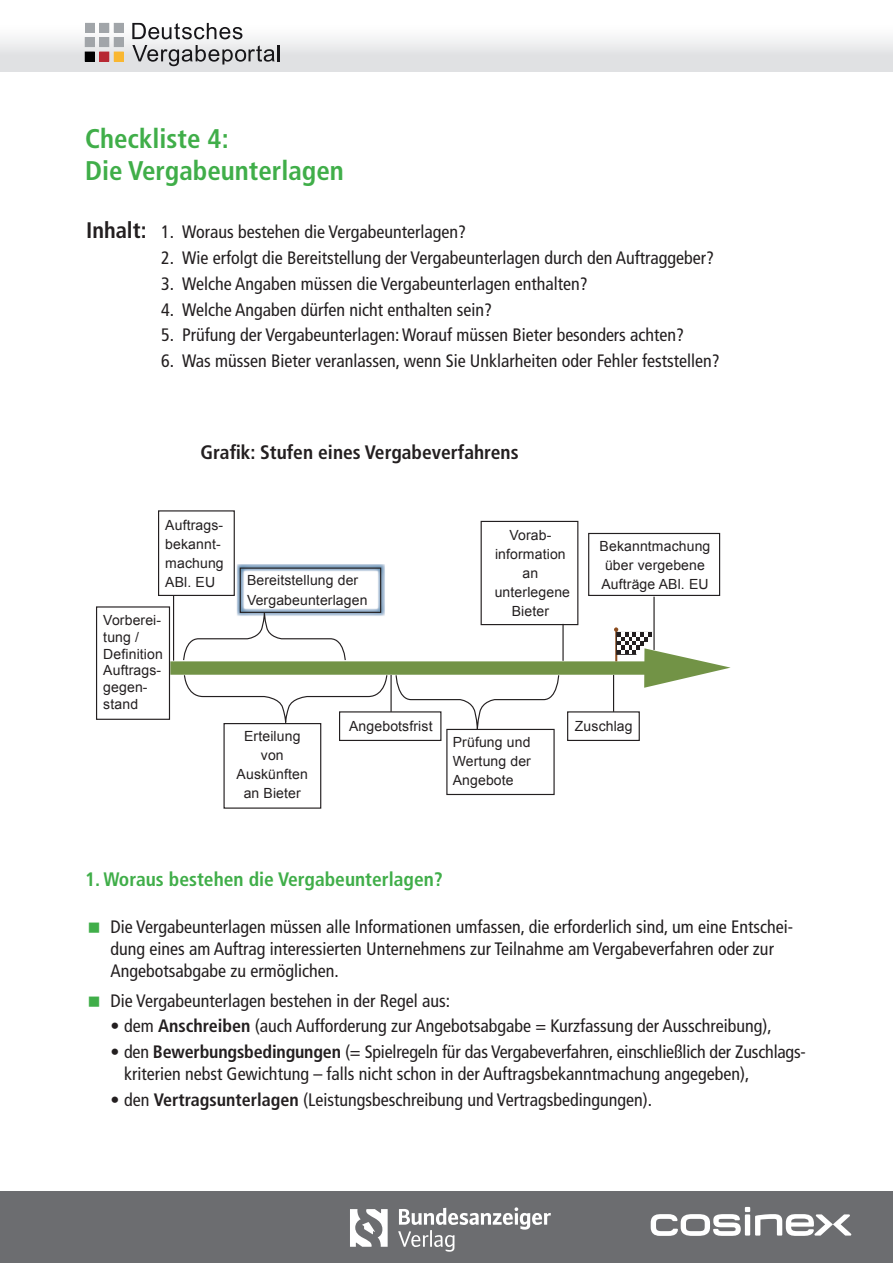
<style>
.page{position:relative;width:893px;height:1263px;background:#fff}
.page>*{position:absolute;margin:0;border:0;box-sizing:border-box;transform-origin:0 0}
.t1{font:700 condensed 27px/32.4px "Frutiger";color:#40ae49}
.t2{font:700 condensed 19.5px "Frutiger";color:#40ae49}
.t3{font:700 condensed 19.5px "Frutiger";color:#231f20}
.t4{font:condensed 18px/21.6px "Frutiger";color:#231f20}
.t5{font:13.95px/19.2px "Arial";letter-spacing:.01em;color:#231f20}
.s1{font-weight:700;font-size:22.5px}
.s2{font-weight:700}
</style>
<div class="page">
<div style="left:0;top:1191px;width:893px;height:72px;background:#6c6d70"></div>
<svg style="left:651px;top:1207px;width:200px;height:29px"></svg>
<svg style="left:398px;top:1207px;width:153px;height:45px"></svg>
<svg style="left:350px;top:1209px;width:38px;height:38px"></svg>
<div style="left:0;top:0;width:893px;height:72px;background:linear-gradient(to bottom,#fff,#dddee0)"></div>
<div style="left:85px;top:23px;width:9px;height:9px;background:#a1a5a9"></div>
<div style="left:100px;top:23px;width:9px;height:9px;background:#a1a5a9"></div>
<div style="left:114px;top:23px;width:9px;height:9px;background:#a1a5a9"></div>
<div style="left:85px;top:38px;width:9px;height:9px;background:#a1a5a9"></div>
<div style="left:85px;top:37px;width:9px;height:10px;border:1px solid #a1a5a9"></div>
<div style="left:100px;top:38px;width:9px;height:9px;background:#a1a5a9"></div>
<div style="left:100px;top:37px;width:9px;height:10px;border:1px solid #a1a5a9"></div>
<div style="left:114px;top:38px;width:9px;height:9px;background:#a1a5a9"></div>
<div style="left:114px;top:37px;width:9px;height:10px;border:1px solid #a1a5a9"></div>
<div style="left:85px;top:52px;width:9px;height:9px;background:#000001"></div>
<div style="left:100px;top:52px;width:9px;height:9px;background:#b72833"></div>
<div style="left:114px;top:52px;width:9px;height:9px;background:#f9b731"></div>
<svg style="left:132px;top:23px;width:110px;height:16px"></svg>
<svg style="left:132px;top:45px;width:147px;height:21px;background:#b0b0b2"></svg>
<svg style="left:170px;top:520px;width:551px;height:289px"></svg>
<div style="left:158px;top:510px;width:77px;height:86px;border:1px solid #231f20"></div>
<div style="left:223px;top:723px;width:98px;height:86px;border:1px solid #231f20"></div>
<div style="left:446px;top:729px;width:109px;height:66px;border:1px solid #231f20"></div>
<div style="left:339px;top:711px;width:102px;height:30px;border:1px solid #231f20"></div>
<div style="left:567px;top:711px;width:73px;height:30px;border:1px solid #231f20"></div>
<div style="left:588px;top:533px;width:132px;height:63px;border:1px solid #231f20"></div>
<div style="left:481px;top:521px;width:97px;height:104px;border:1px solid #231f20"></div>
<hr style="left:653px;top:597px;width:2px;height:53px;background:#231f20">
<hr style="left:173px;top:595px;width:1px;height:66px;background:#231f20">
<svg style="left:170px;top:613px;width:561px;height:117px"></svg>
<div style="left:96px;top:606px;width:74px;height:114px;border:1px solid #231f20"></div>
<div style="left:240px;top:567px;width:141px;height:46px;border:1px solid #231f20"></div>
<h1 class="t1" style="left:85px;top:122px;width:260px">Checkliste 4:<br>Die Vergabeunterlagen</h1>
<p class="t4" style="left:86px;top:221px;width:381px"><span class="s1">Inhalt:</span> 1. Woraus bestehen die Vergabeunterlagen?</p>
<p class="t4" style="left:161px;top:247px;width:555px">2. Wie erfolgt die Bereitstellung der Vergabeunterlagen durch den Auftraggeber?</p>
<p class="t4" style="left:161px;top:273px;width:428px">3. Welche Angaben müssen die Vergabeunterlagen enthalten?</p>
<p class="t4" style="left:161px;top:299px;width:332px">4. Welche Angaben dürfen nicht enthalten sein?</p>
<p class="t4" style="left:161px;top:324px;width:525px">5. Prüfung der Vergabeunterlagen: Worauf müssen Bieter besonders achten?</p>
<p class="t4" style="left:161px;top:350px;width:560px">6. Was müssen Bieter veranlassen, wenn Sie Unklarheiten oder Fehler feststellen?</p>
<p class="t3" style="left:201px;top:441px;width:320px">Grafik: Stufen eines Vergabeverfahrens</p>
<p class="t5" style="left:165px;top:515px;width:60px">Auftrags&shy;bekannt&shy;machung<br>ABl. EU</p>
<p class="t5" style="left:103px;top:612px;width:61px;line-height:16.8px">Vorberei&shy;tung /<br>Definition<br>Auftrags&shy;gegen&shy;stand</p>
<p class="t5" style="left:247px;top:571px;width:122px">Bereitstellung der<br>Vergabeunterlagen</p>
<p class="t5" style="left:495px;top:525px;width:77px;text-align:center">Vorab&shy;information an unterlegene<br>Bieter</p>
<p class="t5" style="left:600px;top:536px;width:112px">Bekanntmachung über vergebene<br>Aufträge ABl. EU</p>
<p class="t5" style="left:349px;top:717px;width:85px">Angebotsfrist</p>
<p class="t5" style="left:575px;top:717px;width:59px">Zuschlag</p>
<p class="t5" style="left:237px;top:727px;width:73px;text-align:center">Erteilung von<br>Auskünften an Bieter</p>
<p class="t5" style="left:453px;top:732px;width:80px;text-align:justify">Prüfung und Wertung der Angebote</p>
<p class="t2" style="left:85px;top:868px;width:359px">1. Woraus bestehen die Vergabeunterlagen?</p>
<p class="t4" style="left:111px;top:916px;width:684px">Die Vergabeunterlagen müssen alle Informationen umfassen, die erforderlich sind, um eine Entschei&shy;dung eines am Auftrag interessierten Unternehmens zur Teilnahme am Vergabeverfahren oder zur<br>Angebotsabgabe zu ermöglichen.</p>
<p class="t4" style="left:111px;top:990px;width:341px">Die Vergabeunterlagen bestehen in der Regel aus:</p>
<p class="t4" style="left:111px;top:1015px;width:663px">• dem <span class="s2">Anschreiben</span> (auch Aufforderung zur Angebotsabgabe = Kurzfassung der Ausschreibung),</p>
<p class="t4" style="left:124px;top:1041px;width:683px;text-indent:-14px">• den <span class="s2">Bewerbungsbedingungen</span> (= Spielregeln für das Vergabeverfahren, einschließlich der Zuschlags&shy;kriterien nebst Gewichtung – falls nicht schon in der Auftragsbekanntmachung angegeben),</p>
<p class="t4" style="left:111px;top:1089px;width:543px">• den <span class="s2">Vertragsunterlagen</span> (Leistungsbeschreibung und Vertragsbedingungen).</p>
</div>
